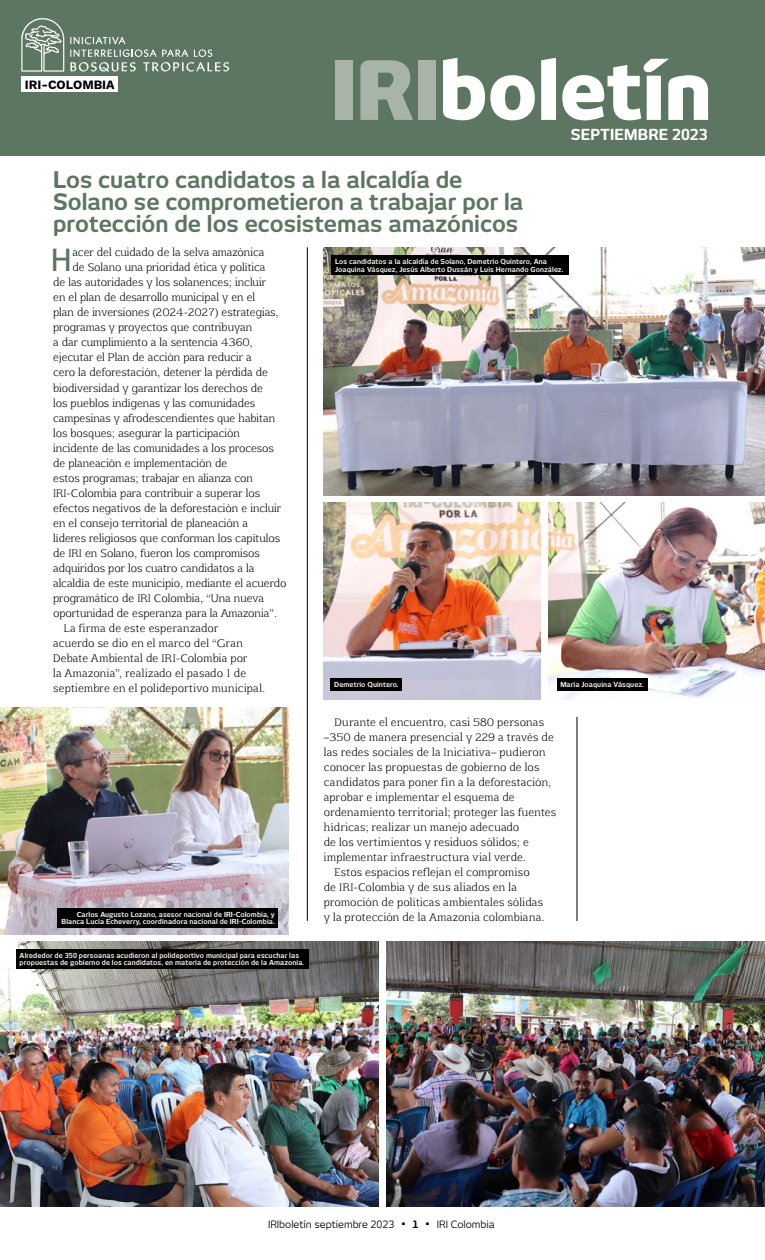
<style>
.page{position:relative;width:765px;height:1260px;background:#fff}
.page>*{position:absolute;margin:0;border:0;box-sizing:border-box;transform-origin:0 0}
.t1{font:800 80.12px "New June";color:#fff}
.t2{font:500 32.38px "Exo 2";color:#5d7661}
.t3{font:700 22.5px/22px "New June";color:#5d7661}
.t4{font:700 15px "New June";letter-spacing:.01em;color:#fff}
.t5{font:700 12.5px "Work Sans";color:#000}
.t6{font:10.62px "Aftaserif";letter-spacing:.01em;color:#000}
.t7{font:10.62px "Aftaserif";letter-spacing:.03em;color:#000}
.t8{font:10.62px "Aftaserif";letter-spacing:.035em;color:#000}
.t9{font:10px "New June";color:#000}
.t10{font:700 10px "New June";color:#000}
.t11{font:700 6.88px/7.5px "New June";letter-spacing:.01em;color:#f3efe8}
.s1{color:#a9b4a8}
</style>
<div class="page">
<div style="left:0;top:0;width:765px;height:156px;background:#5d7661"></div>
<div style="left:21px;top:77px;width:97px;height:15px;background:#fff"></div>
<svg style="left:70px;top:37px;width:159px;height:35px"></svg>
<svg style="left:21px;top:18px;width:43px;height:54px"></svg>
<hr style="left:307px;top:247px;width:1px;height:674px;background:#000">
<hr style="left:577px;top:717px;width:1px;height:204px;background:#000">
<img style="left:324px;top:247px;width:441px;height:248px">
<img style="left:0;top:942px;width:379px;height:265px">
<img style="left:386px;top:942px;width:379px;height:265px">
<img style="left:0;top:707px;width:288px;height:227px">
<img style="left:324px;top:502px;width:217px;height:197px">
<img style="left:548px;top:502px;width:217px;height:197px">
<div style="left:332px;top:255px;width:237px;height:20px;background:#000"></div>
<div style="left:58px;top:908px;width:220px;height:20px;background:#000"></div>
<div style="left:331px;top:678px;width:71px;height:13px;background:#000"></div>
<div style="left:557px;top:678px;width:90px;height:13px;background:#000"></div>
<div style="left:16px;top:949px;width:293px;height:20px;background:#000"></div>
<p class="t5" style="left:25px;top:77px;width:91px">IRI-COLOMBIA</p>
<h1 class="t1" style="left:331px;top:43px;width:382px"><span class="s1">IRI</span>boletín</h1>
<h3 class="t4" style="left:571px;top:126px;width:138px">SEPTIEMBRE 2023</h3>
<h3 class="t3" style="left:53px;top:168px;width:472px">Los cuatro candidatos a la alcaldía de<br>Solano se comprometieron a trabajar por la protección de los ecosistemas amazónicos</h3>
<h2 class="t2" style="left:50px;top:241px;width:23px">H</h2>
<p class="t6" style="left:72px;top:246px;width:193px">acer del cuidado de la selva amazónica</p>
<p class="t11" style="left:335px;top:258px;width:230px">Los candidatos a la alcaldía de Solano, Demetrio Quintero, Ana<br>Joaquina Vásquez, Jesús Alberto Dussán y Luis Hernando González.</p>
<p class="t6" style="left:72px;top:261px;width:194px">de Solano una prioridad ética y política</p>
<p class="t6" style="left:53px;top:276px;width:214px">de las autoridades y los solanences; incluir</p>
<p class="t6" style="left:53px;top:291px;width:203px">en el plan de desarrollo municipal y en el</p>
<p class="t6" style="left:53px;top:306px;width:227px">plan de inversiones (2024-2027) estrategias,</p>
<p class="t6" style="left:53px;top:321px;width:200px">programas y proyectos que contribuyan</p>
<p class="t6" style="left:53px;top:336px;width:201px">a dar cumplimiento a la sentencia 4360,</p>
<p class="t6" style="left:53px;top:351px;width:200px">ejecutar el Plan de acción para reducir a</p>
<p class="t6" style="left:53px;top:366px;width:216px">cero la deforestación, detener la pérdida de</p>
<p class="t6" style="left:53px;top:381px;width:211px">biodiversidad y garantizar los derechos de</p>
<p class="t6" style="left:53px;top:396px;width:203px">los pueblos indígenas y las comunidades</p>
<p class="t6" style="left:53px;top:411px;width:223px">campesinas y afrodescendientes que habitan</p>
<p class="t6" style="left:53px;top:426px;width:188px">los bosques; asegurar la participación</p>
<p class="t6" style="left:53px;top:441px;width:222px">incidente de las comunidades a los procesos</p>
<p class="t6" style="left:53px;top:456px;width:176px">de planeación e implementación de</p>
<p class="t6" style="left:53px;top:471px;width:201px">estos programas; trabajar en alianza con</p>
<p class="t6" style="left:53px;top:486px;width:208px">IRI-Colombia para contribuir a superar los</p>
<p class="t6" style="left:53px;top:501px;width:229px">efectos negativos de la deforestación e incluir</p>
<p class="t6" style="left:53px;top:516px;width:196px">en el consejo territorial de planeación a</p>
<p class="t6" style="left:53px;top:531px;width:228px">líderes religiosos que conforman los capítulos</p>
<p class="t6" style="left:53px;top:546px;width:208px">de IRI en Solano, fueron los compromisos</p>
<p class="t6" style="left:53px;top:561px;width:203px">adquiridos por los cuatro candidatos a la</p>
<p class="t6" style="left:53px;top:576px;width:235px">alcaldía de este municipio, mediante el acuerdo</p>
<p class="t6" style="left:53px;top:591px;width:212px">programático de IRI Colombia, “Una nueva</p>
<p class="t6" style="left:53px;top:606px;width:225px">oportunidad de esperanza para la Amazonia”.</p>
<p class="t7" style="left:64px;top:621px;width:156px">La firma de este esperanzador</p>
<p class="t7" style="left:53px;top:636px;width:191px">acuerdo se dio en el marco del “Gran</p>
<p class="t6" style="left:53px;top:651px;width:196px">Debate Ambiental de IRI-Colombia por</p>
<p class="t8" style="left:53px;top:666px;width:194px">la Amazonia”, realizado el pasado 1 de</p>
<p class="t7" style="left:53px;top:681px;width:213px">septiembre en el polideportivo municipal.</p>
<p class="t11" style="left:334px;top:681px;width:66px">Demetrio Quintero.</p>
<p class="t11" style="left:560px;top:681px;width:85px">María Joaquina Vásquez.</p>
<p class="t11" style="left:62px;top:910px;width:215px;text-align:right">Carlos Augusto Lozano, asesor nacional de IRI-Colombia, y<br>Blanca Lucía Echeverry, coordinadora nacional de IRI-Colombia.</p>
<p class="t11" style="left:20px;top:951px;width:286px">Alrededor de 350 persoanas acudieron al polideportivo municipal para escuchar las propuestas de gobierno de los candidatos, en materia de protección de la Amazonia.</p>
<p class="t7" style="left:334px;top:716px;width:211px">Durante el encuentro, casi 580 personas</p>
<p class="t6" style="left:324px;top:731px;width:231px">–350 de manera presencial y 229 a través de</p>
<p class="t7" style="left:324px;top:746px;width:223px">las redes sociales de la Iniciativa– pudieron</p>
<p class="t6" style="left:324px;top:761px;width:217px">conocer las propuestas de gobierno de los</p>
<p class="t6" style="left:324px;top:776px;width:229px">candidatos para poner fin a la deforestación,</p>
<p class="t7" style="left:324px;top:791px;width:192px">aprobar e implementar el esquema de</p>
<p class="t7" style="left:324px;top:806px;width:234px">ordenamiento territorial; proteger las fuentes</p>
<p class="t8" style="left:324px;top:821px;width:197px">hídricas; realizar un manejo adecuado</p>
<p class="t6" style="left:324px;top:836px;width:207px">de los vertimientos y residuos sólidos; e</p>
<p class="t7" style="left:324px;top:851px;width:203px">implementar infraestructura vial verde.</p>
<p class="t6" style="left:334px;top:866px;width:197px">Estos espacios reflejan el compromiso</p>
<p class="t7" style="left:324px;top:881px;width:194px">de IRI-Colombia y de sus aliados en la</p>
<p class="t6" style="left:324px;top:896px;width:221px">promoción de políticas ambientales sólidas</p>
<p class="t7" style="left:324px;top:911px;width:222px">y la protección de la Amazonia colombiana.</p>
<p class="t9" style="left:268px;top:1219px;width:128px">IRIboletín septiembre 2023</p>
<p class="t10" style="left:402px;top:1219px;width:18px">■ 1</p>
<p class="t9" style="left:426px;top:1219px;width:70px">■ IRI Colombia</p>
</div>
